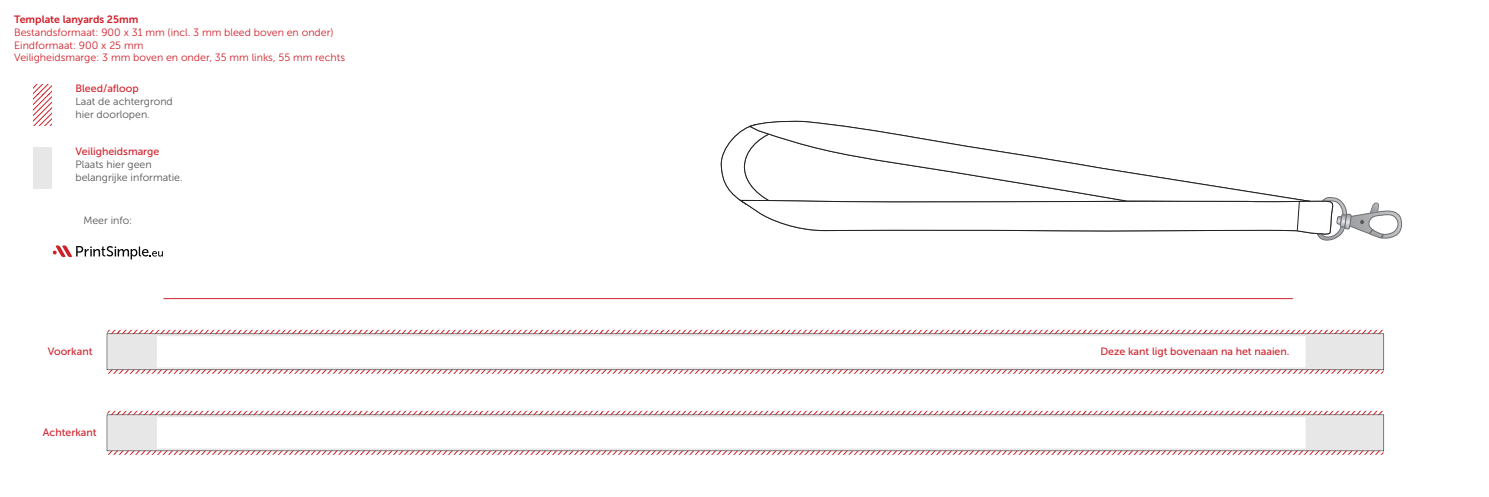
<style>
.page{position:relative;width:1489px;height:497px;background:#fff}
.page>*{position:absolute;margin:0;border:0;box-sizing:border-box;transform-origin:0 0}
.t1{font:10.55px/12.7px "Museo Sans 300";color:#d0222c}
.t2{font:10.55px "Museo Sans 500";color:#d0222c}
.t3{font:10.55px/12.7px "Museo Sans 300";color:#535553}
.t4{font:10.55px "Museo Sans 700";color:#d0222c}
</style>
<div class="page">
<svg style="left:33px;top:84px;width:19px;height:41px"></svg>
<div style="left:33px;top:147px;width:19px;height:42px;background:#e6e7e6"></div>
<svg style="left:53px;top:245px;width:110px;height:14px"></svg>
<hr style="left:163px;top:298px;width:1129px;height:1px;background:#d0222c">
<svg style="left:720px;top:124px;width:682px;height:116px"></svg>
<svg style="left:107px;top:329px;width:1276px;height:44px"></svg>
<svg style="left:107px;top:410px;width:1276px;height:44px"></svg>
<p class="t4" style="left:14px;top:14px;width:126px">Template lanyards 25mm</p>
<p class="t1" style="left:14px;top:26px;width:332px">Bestandsformaat: 900 x 31 mm (incl. 3 mm bleed boven en onder)<br>Eindformaat: 900 x 25 mm<br>Veiligheidsmarge: 3 mm boven en onder, 35 mm links, 55 mm rechts</p>
<p class="t2" style="left:75px;top:82px;width:65px">Bleed/afloop</p>
<p class="t3" style="left:75px;top:95px;width:99px">Laat de achtergrond hier doorlopen.</p>
<p class="t2" style="left:75px;top:146px;width:85px">Veiligheidsmarge</p>
<p class="t3" style="left:75px;top:158px;width:109px">Plaats hier geen belangrijke informatie.</p>
<p class="t3" style="left:83px;top:214px;width:51px">Meer info:</p>
<p class="t2" style="left:48px;top:345px;width:46px">Voorkant</p>
<p class="t2" style="left:43px;top:426px;width:55px">Achterkant</p>
<p class="t2" style="left:1100px;top:345px;width:191px">Deze kant ligt bovenaan na het naaien.</p>
</div>
